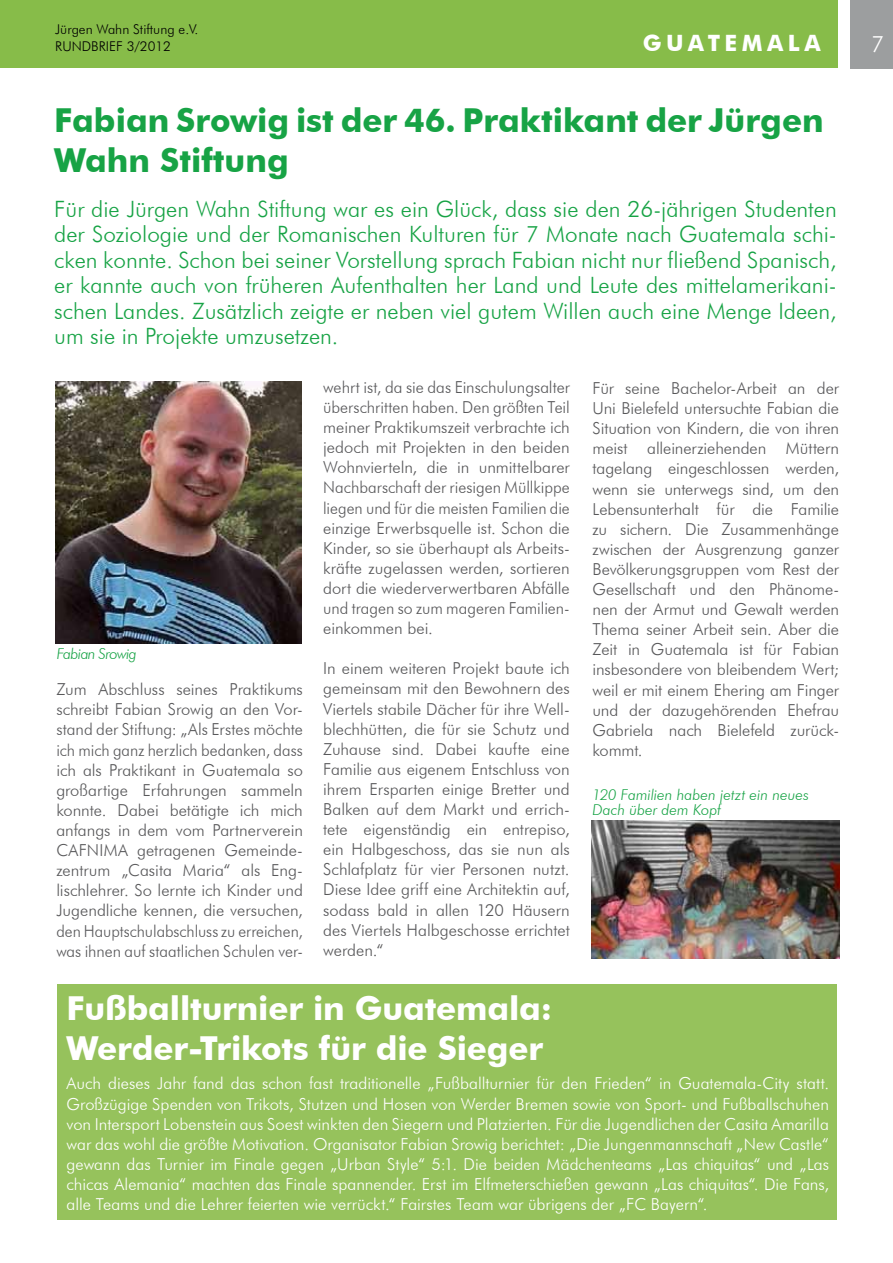
<style>
.page{position:relative;width:893px;height:1263px;background:#fff}
.page>*{position:absolute;margin:0;border:0;box-sizing:border-box;transform-origin:0 0}
.t1{font:700 33px/39.6px "Futura BT";color:#17a345}
.t2{font:700 33px/39.6px "Futura BT";letter-spacing:-.005em;color:#fff}
.t3{font:300 22.5px/25.5px "Futura BT";color:#17a345;text-align:justify}
.t4{font:700 22.5px "Futura BT";color:#fff}
.t5{font:300 22.5px "Futura BT";color:#fff}
.t6{font:300 16.5px/20.1px "Futura BT";color:#58585a;text-align:justify}
.t7{font:300 16.5px/20.1px "Futura BT";color:#fff;text-align:justify}
.t8{font:italic 300 15px/15px "Futura BT";letter-spacing:-.005em;color:#17a345}
.t9{font:italic 300 15px "Futura BT";letter-spacing:-.045em;color:#17a345}
.t10{font:300 13.5px/17px "Futura BT";color:#000}
</style>
<div class="page">
<div style="left:0;top:0;width:838px;height:68px;background:#87bc49"></div>
<div style="left:850px;top:0;width:43px;height:68px;background:#9c9e9f"></div>
<div style="left:57px;top:984px;width:780px;height:236px;background:#96c25c"></div>
<img style="left:55px;top:381px;width:247px;height:263px">
<img style="left:591px;top:821px;width:248px;height:137px">
<p class="t10" style="left:55px;top:21px;width:145px">Jürgen Wahn Stiftung e.V.<br>RUNDBRIEF 3/2012</p>
<h2 class="t4" style="left:643px;top:29px;width:42px">Guate</h2>
<h2 class="t4" style="left:742px;top:29px;width:45px">mala</h2>
<h2 class="t5" style="left:871px;top:30px;width:14px">7</h2>
<h1 class="t1" style="left:54px;top:101px;width:771px">Fabian Srowig ist der 46. Praktikant der Jürgen<br>Wahn Stiftung</h1>
<p class="t3" style="left:54px;top:196px;width:784px">Für die Jürgen Wahn Stiftung war es ein Glück, dass sie den 26-jährigen Studenten der Soziologie und der Romanischen Kulturen für 7 Monate nach Guatemala schi&shy;cken konnte. Schon bei seiner Vorstellung sprach Fabian nicht nur fließend Spanisch, er kannte auch von früheren Aufenthalten her Land und Leute des mittelamerikani&shy;schen Landes. Zusätzlich zeigte er neben viel gutem Willen auch eine Menge Ideen, um sie in Projekte umzusetzen.</p>
<p class="t9" style="left:57px;top:645px;width:82px">Fabian Srowig</p>
<p class="t6" style="left:56px;top:679px;width:248px">Zum Abschluss seines Praktikums schreibt Fabian Srowig an den Vor&shy;stand der Stiftung: „Als Erstes möchte ich mich ganz herzlich bedanken, dass ich als Praktikant in Guatemala so großartige Erfahrungen sammeln konnte. Dabei betätigte ich mich anfangs in dem vom Partnerverein CAFNIMA getragenen Gemeinde&shy;zentrum „Casita Maria“ als Eng&shy;lischlehrer. So lernte ich Kinder und Jugendliche kennen, die versuchen, den Hauptschulabschluss zu erreichen, was ihnen auf staatlichen Schulen ver-</p>
<p class="t6" style="left:323px;top:377px;width:248px">wehrt ist, da sie das Einschulungsalter überschritten haben. Den größten Teil meiner Praktikumszeit verbrachte ich jedoch mit Projekten in den beiden Wohnvierteln, die in unmittelbarer Nachbarschaft der riesigen Müllkippe liegen und für die meisten Familien die einzige Erwerbsquelle ist. Schon die Kinder, so sie überhaupt als Arbeits&shy;kräfte zugelassen werden, sortieren dort die wiederverwertbaren Abfälle und tragen so zum mageren Familien&shy;einkommen bei.</p>
<p class="t6" style="left:323px;top:658px;width:248px">In einem weiteren Projekt baute ich gemeinsam mit den Bewohnern des Viertels stabile Dächer für ihre Well&shy;blechhütten, die für sie Schutz und Zuhause sind. Dabei kaufte eine Familie aus eigenem Entschluss von ihrem Ersparten einige Bretter und Balken auf dem Markt und errich&shy;tete eigenständig ein entrepiso, ein Halbgeschoss, das sie nun als Schlafplatz für vier Personen nutzt.<br>Diese Idee griff eine Architektin auf, sodass bald in allen 120 Häusern des Viertels Halbgeschosse errichtet werden.“</p>
<h1 class="t2" style="left:67px;top:988px;width:487px">Fußballturnier in Guatemala:<br>Werder-Trikots für die Sieger</h1>
<p class="t6" style="left:592px;top:378px;width:248px">Für seine Bachelor-Arbeit an der Uni Bielefeld untersuchte Fabian die Situation von Kindern, die von ihren meist alleinerziehenden Müttern tagelang eingeschlossen werden, wenn sie unterwegs sind, um den Lebensunterhalt für die Familie zu sichern. Die Zusammenhänge zwischen der Ausgrenzung ganzer Bevölkerungsgruppen vom Rest der Gesellschaft und den Phänome&shy;nen der Armut und Gewalt werden Thema seiner Arbeit sein. Aber die Zeit in Guatemala ist für Fabian insbesondere von bleibendem Wert; weil er mit einem Ehering am Finger und der dazugehörenden Ehefrau Gabriela nach Bielefeld zurück&shy;kommt.</p>
<p class="t8" style="left:592px;top:787px;width:218px">120 Familien haben jetzt ein neues<br>Dach über dem Kopf</p>
<p class="t7" style="left:67px;top:1073px;width:764px">Auch dieses Jahr fand das schon fast traditionelle „Fußballturnier für den Frieden“ in Guatemala-City statt.<br>Großzügige Spenden von Trikots, Stutzen und Hosen von Werder Bremen sowie von Sport- und Fußballschuhen von Intersport Lobenstein aus Soest winkten den Siegern und Platzierten. Für die Jugendlichen der Casita Amarilla war das wohl die größte Motivation. Organisator Fabian Srowig berichtet: „Die Jungenmannschaft „New Castle“ gewann das Turnier im Finale gegen „Urban Style“ 5:1. Die beiden Mädchenteams „Las chiquitas“ und „Las chicas Alemania“ machten das Finale spannender. Erst im Elfmeterschießen gewann „Las chiquitas“. Die Fans, alle Teams und die Lehrer feierten wie verrückt.“ Fairstes Team war übrigens der „FC Bayern“.</p>
</div>
